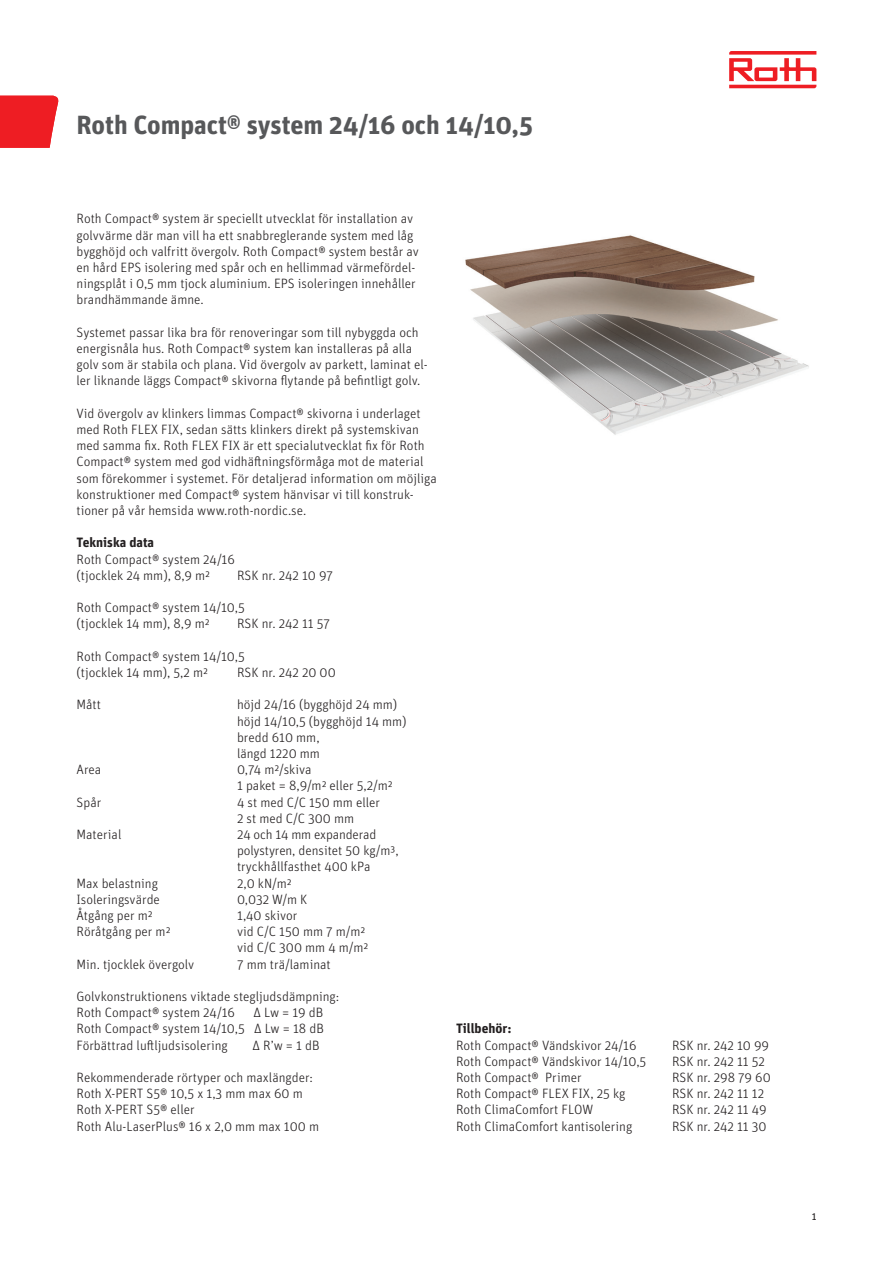
<style>
.page{position:relative;width:893px;height:1263px;background:#fff}
.page>*{position:absolute;margin:0;border:0;box-sizing:border-box;transform-origin:0 0}
.t1{font:700 26.25px "Unit OT";letter-spacing:-.005em;color:#57585a}
.t2{font:300 13.5px/16.2px "Unit OT";color:#231f20}
.t3{font:700 13.5px "Unit OT";color:#231f20}
.t4{font:10.5px "Unit OT";color:#231f20}
</style>
<div class="page">
<svg style="left:729px;top:51px;width:87px;height:37px"></svg>
<svg style="left:0;top:96px;width:59px;height:52px;background:#ef2f34"></svg>
<img style="left:465px;top:235px;width:344px;height:200px">
<p class="t1" style="left:77px;top:107px;width:458px">Roth Compact® system 24/16 och 14/10,5</p>
<p class="t2" style="left:77px;top:211px;width:344px">Roth Compact® system är speciellt utvecklat för installation av golvvärme där man vill ha ett snabbreglerande system med låg bygghöjd och valfritt övergolv. Roth Compact® system består av en hård EPS isolering med spår och en hellimmad värmefördel&shy;ningsplåt i 0,5 mm tjock aluminium. EPS isoleringen innehåller brandhämmande ämne.</p>
<p class="t2" style="left:77px;top:324px;width:353px">Systemet passar lika bra för renoveringar som till nybyggda och energisnåla hus. Roth Compact® system kan installeras på alla golv som är stabila och plana. Vid övergolv av parkett, laminat el&shy;ler liknande läggs Compact® skivorna flytande på befintligt golv.</p>
<p class="t2" style="left:77px;top:405px;width:362px">Vid övergolv av klinkers limmas Compact® skivorna i underlaget med Roth FLEX FIX, sedan sätts klinkers direkt på systemskivan med samma fix. Roth FLEX FIX är ett specialutvecklat fix för Roth Compact® system med god vidhäftningsförmåga mot de material som förekommer i systemet. För detaljerad information om möjliga konstruktioner med Compact® system hänvisar vi till konstruk&shy;tioner på vår hemsida www.roth-nordic.se.</p>
<p class="t3" style="left:77px;top:534px;width:79px">Tekniska data</p>
<p class="t2" style="left:77px;top:551px;width:160px">Roth Compact® system 24/16</p>
<p class="t2" style="left:77px;top:567px;width:135px">(tjocklek 24 mm), 8,9 m²</p>
<p class="t2" style="left:237px;top:567px;width:97px">RSK nr. 242 10 97</p>
<p class="t2" style="left:77px;top:599px;width:170px">Roth Compact® system 14/10,5</p>
<p class="t2" style="left:77px;top:616px;width:135px">(tjocklek 14 mm), 8,9 m²</p>
<p class="t2" style="left:237px;top:616px;width:95px">RSK nr. 242 11 57</p>
<p class="t2" style="left:77px;top:648px;width:170px">Roth Compact® system 14/10,5</p>
<p class="t2" style="left:77px;top:664px;width:133px">(tjocklek 14 mm), 5,2 m²</p>
<p class="t2" style="left:237px;top:664px;width:100px">RSK nr. 242 20 00</p>
<p class="t2" style="left:77px;top:697px;width:26px">Mått</p>
<p class="t2" style="left:237px;top:697px;width:162px">höjd 24/16 (bygghöjd 24 mm)</p>
<p class="t2" style="left:237px;top:713px;width:171px">höjd 14/10,5 (bygghöjd 14 mm)</p>
<p class="t2" style="left:237px;top:729px;width:84px">bredd 610 mm, längd 1220 mm</p>
<p class="t2" style="left:77px;top:761px;width:26px">Area</p>
<p class="t2" style="left:237px;top:761px;width:76px">0,74 m²/skiva</p>
<p class="t2" style="left:237px;top:778px;width:157px">1 paket = 8,9/m² eller 5,2/m²</p>
<p class="t2" style="left:77px;top:794px;width:26px">Spår</p>
<p class="t2" style="left:237px;top:794px;width:145px">4 st med C/C 150 mm eller<br>2 st med C/C 300 mm</p>
<p class="t2" style="left:77px;top:826px;width:46px">Material</p>
<p class="t2" style="left:237px;top:826px;width:163px">24 och 14 mm expanderad polystyren, densitet 50 kg/m³,</p>
<p class="t2" style="left:237px;top:859px;width:135px">tryckhållfasthet 400 kPa</p>
<p class="t2" style="left:77px;top:875px;width:83px">Max belastning</p>
<p class="t2" style="left:237px;top:875px;width:56px">2,0 kN/m²</p>
<p class="t2" style="left:77px;top:891px;width:85px">Isoleringsvärde</p>
<p class="t2" style="left:237px;top:891px;width:72px">0,032 W/m K</p>
<p class="t2" style="left:77px;top:907px;width:78px">Åtgång per m²</p>
<p class="t2" style="left:237px;top:907px;width:62px">1,40 skivor</p>
<p class="t2" style="left:77px;top:923px;width:95px">Röråtgång per m²</p>
<p class="t2" style="left:237px;top:923px;width:130px">vid C/C 150 mm 7 m/m²</p>
<p class="t2" style="left:237px;top:940px;width:133px">vid C/C 300 mm 4 m/m²</p>
<p class="t2" style="left:77px;top:956px;width:119px">Min. tjocklek övergolv</p>
<p class="t2" style="left:237px;top:956px;width:95px">7 mm trä/laminat</p>
<p class="t2" style="left:77px;top:988px;width:264px">Golvkonstruktionens viktade stegljudsdämpning:</p>
<p class="t2" style="left:77px;top:1004px;width:160px">Roth Compact® system 24/16</p>
<p class="t2" style="left:254px;top:1004px;width:71px">Δ Lw = 19 dB</p>
<p class="t2" style="left:77px;top:1021px;width:249px">Roth Compact® system 14/10,5 Δ Lw = 18 dB</p>
<p class="t2" style="left:77px;top:1037px;width:153px">Förbättrad luftljudsisolering</p>
<p class="t2" style="left:253px;top:1037px;width:69px">Δ R’w = 1 dB</p>
<p class="t2" style="left:77px;top:1069px;width:238px">Rekommenderade rörtyper och maxlängder:</p>
<p class="t2" style="left:77px;top:1085px;width:228px">Roth X-PERT S5® 10,5 x 1,3 mm max 60 m</p>
<p class="t2" style="left:77px;top:1102px;width:120px">Roth X-PERT S5® eller</p>
<p class="t2" style="left:77px;top:1118px;width:244px">Roth Alu-LaserPlus® 16 x 2,0 mm max 100 m</p>
<p class="t3" style="left:456px;top:1020px;width:57px">Tillbehör:</p>
<p class="t2" style="left:456px;top:1037px;width:182px">Roth Compact® Vändskivor 24/16</p>
<p class="t2" style="left:672px;top:1037px;width:99px">RSK nr. 242 10 99</p>
<p class="t2" style="left:456px;top:1053px;width:192px">Roth Compact® Vändskivor 14/10,5</p>
<p class="t2" style="left:672px;top:1053px;width:94px">RSK nr. 242 11 52</p>
<p class="t2" style="left:456px;top:1069px;width:127px">Roth Compact® Primer</p>
<p class="t2" style="left:672px;top:1069px;width:100px">RSK nr. 298 79 60</p>
<p class="t2" style="left:456px;top:1085px;width:171px">Roth Compact® FLEX FIX, 25 kg</p>
<p class="t2" style="left:672px;top:1085px;width:94px">RSK nr. 242 11 12</p>
<p class="t2" style="left:456px;top:1102px;width:139px">Roth ClimaComfort FLOW</p>
<p class="t2" style="left:672px;top:1102px;width:96px">RSK nr. 242 11 49</p>
<p class="t2" style="left:456px;top:1118px;width:178px">Roth ClimaComfort kantisolering</p>
<p class="t2" style="left:672px;top:1118px;width:96px">RSK nr. 242 11 30</p>
<p class="t4" style="left:812px;top:1210px;width:6px">1</p>
</div>
